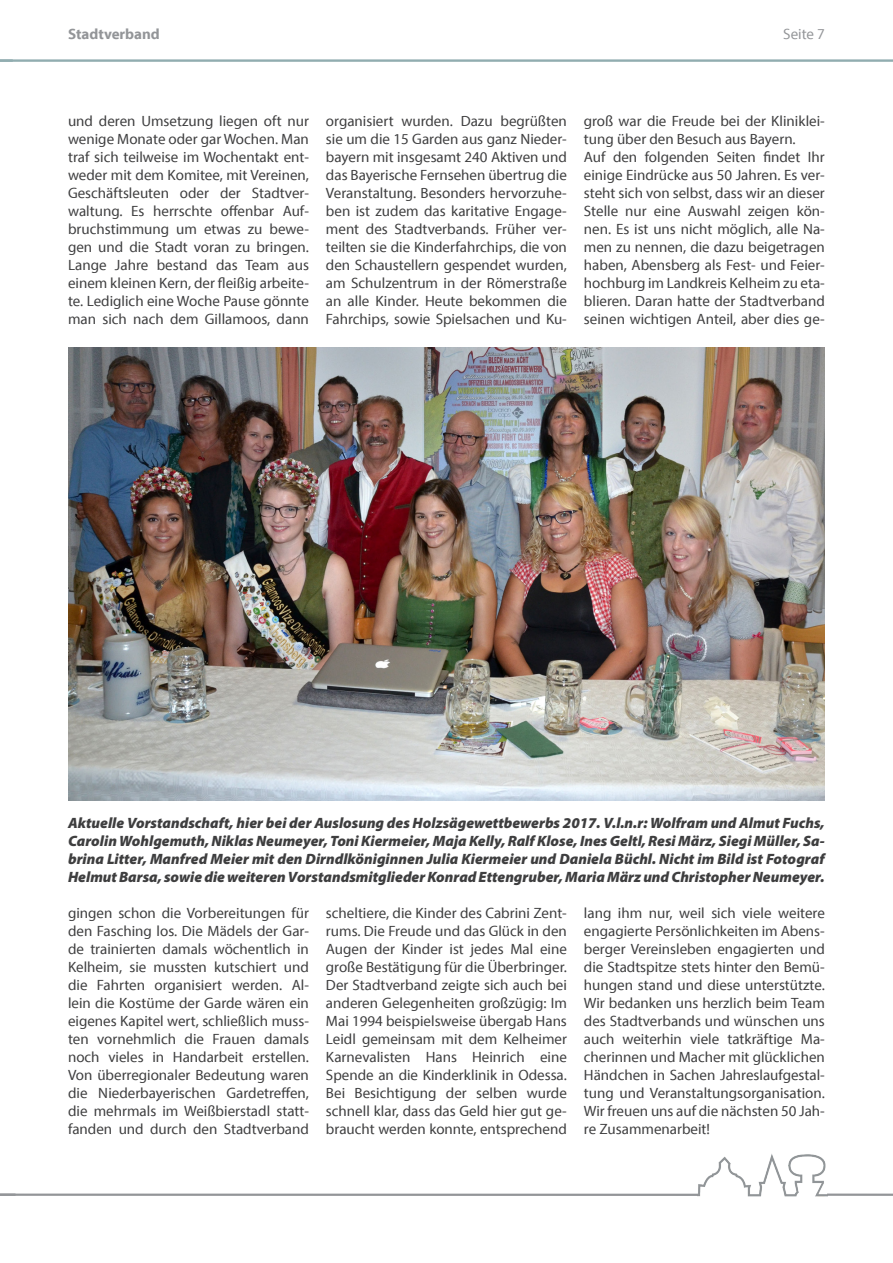
<style>
.page{position:relative;width:893px;height:1263px;background:#fff}
.page>*{position:absolute;margin:0;border:0;box-sizing:border-box;transform-origin:0 0}
.Text{font:15px/18px "Myriad Pro";color:#3e3e3f;text-align:justify}
.Bildunterschrift{font:italic 900 15px/18px "Myriad Pro";color:#3e3e3f;text-align:justify}
.Fuß_Kopfzeile{font:700 15px "Myriad Pro";color:#939598}
.t1{font:15px "Myriad Pro";color:#939598}
</style>
<div class="page">
<img style="left:698px;top:1154px;width:129px;height:43px">
<hr style="left:0;top:1193px;width:700px;height:3px;background:#939598">
<hr style="left:827px;top:1193px;width:66px;height:3px;background:#939598">
<hr style="left:0;top:59px;width:893px;height:3px;background:#91adb0">
<svg style="left:0;top:59px;width:13px;height:1px"></svg>
<img style="left:68px;top:347px;width:757px;height:453px">
<p class="Fuß_Kopfzeile" style="left:68px;top:24px;width:93px">Stadtverband</p>
<p class="t1" style="left:783px;top:24px;width:43px">Seite 7</p>
<p class="Text" style="left:68px;top:112px;width:242px">und deren Umsetzung liegen oft nur wenige Monate oder gar Wochen. Man traf sich teilweise im Wochentakt ent&shy;weder mit dem Komitee, mit Vereinen, Geschäftsleuten oder der Stadtver&shy;waltung. Es herrschte offenbar Auf&shy;bruchstimmung um etwas zu bewe&shy;gen und die Stadt voran zu bringen.<br>Lange Jahre bestand das Team aus einem kleinen Kern, der fleißig arbeite&shy;te. Lediglich eine Woche Pause gönnte man sich nach dem Gillamoos, dann</p>
<p class="Text" style="left:326px;top:112px;width:242px">organisiert wurden. Dazu begrüßten sie um die 15 Garden aus ganz Nieder&shy;bayern mit insgesamt 240 Aktiven und das Bayerische Fernsehen übertrug die Veranstaltung. Besonders hervorzuhe&shy;ben ist zudem das karitative Engage&shy;ment des Stadtverbands. Früher ver&shy;teilten sie die Kinderfahrchips, die von den Schaustellern gespendet wurden, am Schulzentrum in der Römerstraße an alle Kinder. Heute bekommen die Fahrchips, sowie Spielsachen und Ku-</p>
<p class="Text" style="left:584px;top:112px;width:242px">groß war die Freude bei der Kliniklei&shy;tung über den Besuch aus Bayern.</p>
<p class="Text" style="left:584px;top:148px;width:242px">Auf den folgenden Seiten findet Ihr einige Eindrücke aus 50 Jahren. Es ver&shy;steht sich von selbst, dass wir an dieser Stelle nur eine Auswahl zeigen kön&shy;nen. Es ist uns nicht möglich, alle Na&shy;men zu nennen, die dazu beigetragen haben, Abensberg als Fest- und Feier&shy;hochburg im Landkreis Kelheim zu eta&shy;blieren. Daran hatte der Stadtverband seinen wichtigen Anteil, aber dies ge-</p>
<p class="Bildunterschrift" style="left:68px;top:813px;width:758px">Aktuelle Vorstandschaft, hier bei der Auslosung des Holzsägewettbewerbs 2017. V.l.n.r: Wolfram und Almut Fuchs, Carolin Wohlgemuth, Niklas Neumeyer, Toni Kiermeier, Maja Kelly, Ralf Klose, Ines Geltl, Resi März, Siegi Müller, Sa&shy;brina Litter, Manfred Meier mit den Dirndlköniginnen Julia Kiermeier und Daniela Büchl. Nicht im Bild ist Fotograf Helmut Barsa, sowie die weiteren Vorstandsmitglieder Konrad Ettengruber, Maria März und Christopher Neumeyer.</p>
<p class="Text" style="left:68px;top:904px;width:242px">gingen schon die Vorbereitungen für den Fasching los. Die Mädels der Gar&shy;de trainierten damals wöchentlich in Kelheim, sie mussten kutschiert und die Fahrten organisiert werden. Al&shy;lein die Kostüme der Garde wären ein eigenes Kapitel wert, schließlich muss&shy;ten vornehmlich die Frauen damals noch vieles in Handarbeit erstellen.<br>Von überregionaler Bedeutung waren die Niederbayerischen Gardetreffen, die mehrmals im Weißbierstadl statt&shy;fanden und durch den Stadtverband</p>
<p class="Text" style="left:326px;top:904px;width:242px">scheltiere, die Kinder des Cabrini Zent&shy;rums. Die Freude und das Glück in den Augen der Kinder ist jedes Mal eine große Bestätigung für die Überbringer.<br>Der Stadtverband zeigte sich auch bei anderen Gelegenheiten großzügig: Im Mai 1994 beispielsweise übergab Hans Leidl gemeinsam mit dem Kelheimer Karnevalisten Hans Heinrich eine Spende an die Kinderklinik in Odessa.<br>Bei Besichtigung der selben wurde schnell klar, dass das Geld hier gut ge&shy;braucht werden konnte, entsprechend</p>
<p class="Text" style="left:584px;top:904px;width:242px">lang ihm nur, weil sich viele weitere engagierte Persönlichkeiten im Abens&shy;berger Vereinsleben engagierten und die Stadtspitze stets hinter den Bemü&shy;hungen stand und diese unterstützte.<br>Wir bedanken uns herzlich beim Team des Stadtverbands und wünschen uns auch weiterhin viele tatkräftige Ma&shy;cherinnen und Macher mit glücklichen Händchen in Sachen Jahreslaufgestal&shy;tung und Veranstaltungsorganisation.<br>Wir freuen uns auf die nächsten 50 Jah&shy;re Zusammenarbeit!</p>
</div>
